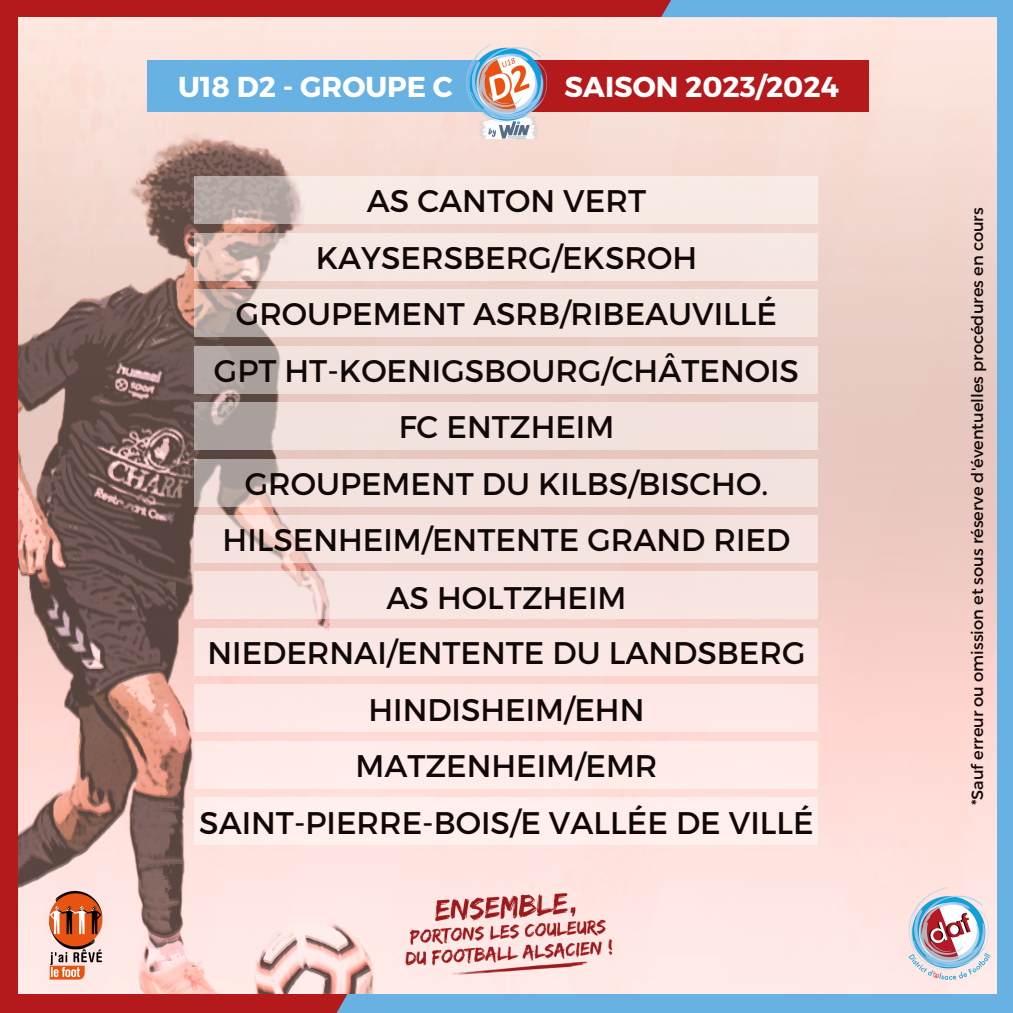
<style>
.page{position:relative;width:1013px;height:1013px;background:#fff}
.page>*{position:absolute;margin:0;border:0;box-sizing:border-box;transform-origin:0 0}
.t1{font:31.25px "Montserrat";color:#100808}
.t2{font:700 28.75px "Montserrat";color:#fff}
.t3{font:16.25px "Montserrat";color:#100808}
</style>
<div class="page">
<img style="left:19px;top:17px;width:978px;height:977px">
<div style="left:997px;top:0;width:15px;height:1012px;background:#67b2e3"></div>
<div style="left:171px;top:994px;width:841px;height:18px;background:#67b2e3"></div>
<div style="left:0;top:0;width:892px;height:17px;background:#b4191c"></div>
<div style="left:661px;top:0;width:287px;height:17px;background:#67b2e3"></div>
<div style="left:895px;top:0;width:117px;height:17px;background:#67b2e3"></div>
<div style="left:0;top:0;width:18px;height:1012px;background:#b4191c"></div>
<div style="left:181px;top:994px;width:166px;height:18px;background:#b4191c"></div>
<div style="left:0;top:994px;width:275px;height:18px;background:#b4191c"></div>
<svg style="left:194px;top:176px;width:624px;height:47px;fill:#f8eae5"></svg>
<svg style="left:194px;top:233px;width:624px;height:47px;fill:#f6e7e2"></svg>
<svg style="left:194px;top:289px;width:624px;height:47px;fill:#f4e4e0"></svg>
<svg style="left:194px;top:346px;width:624px;height:47px;fill:#f3e3de"></svg>
<svg style="left:194px;top:402px;width:624px;height:47px;fill:#f2e2dd"></svg>
<svg style="left:194px;top:459px;width:624px;height:47px;fill:#f3e2de"></svg>
<div style="left:194px;top:515px;width:624px;height:47px;background:#f5e3df"></div>
<div style="left:194px;top:572px;width:624px;height:47px;background:#f8e5e1"></div>
<div style="left:194px;top:628px;width:624px;height:47px;background:#fbe7e4"></div>
<div style="left:194px;top:685px;width:624px;height:47px;background:#ffe9e7"></div>
<div style="left:194px;top:741px;width:624px;height:47px;background:#ffecea"></div>
<div style="left:194px;top:797px;width:624px;height:48px;background:#ffefed"></div>
<img style="left:907px;top:886px;width:83px;height:96px">
<img style="left:392px;top:888px;width:221px;height:91px">
<img style="left:44px;top:887px;width:63px;height:95px">
<div style="left:147px;top:61px;width:356px;height:51px;background:#67b2e3"></div>
<div style="left:506px;top:61px;width:363px;height:51px;background:#b4191c"></div>
<img style="left:459px;top:44px;width:94px;height:95px">
<p class="t2" style="left:178px;top:68px;width:276px">U18 D2 - GROUPE C</p>
<p class="t2" style="left:564px;top:68px;width:276px">SAISON 2023/2024</p>
<p class="t1" style="left:367px;top:181px;width:281px">AS CANTON VERT</p>
<p class="t1" style="left:316px;top:237px;width:383px">KAYSERSBERG/EKSROH</p>
<p class="t1" style="left:236px;top:294px;width:542px">GROUPEMENT ASRB/RIBEAUVILLÉ</p>
<p class="t1" style="left:214px;top:350px;width:586px">GPT HT-KOENIGSBOURG/CHÂTENOIS</p>
<p class="t1" style="left:398px;top:406px;width:217px">FC ENTZHEIM</p>
<p class="t1" style="left:245px;top:463px;width:525px">GROUPEMENT DU KILBS/BISCHO.</p>
<p class="t1" style="left:223px;top:519px;width:569px">HILSENHEIM/ENTENTE GRAND RIED</p>
<p class="t1" style="left:386px;top:577px;width:241px">AS HOLTZHEIM</p>
<p class="t1" style="left:207px;top:632px;width:599px">NIEDERNAI/ENTENTE DU LANDSBERG</p>
<p class="t1" style="left:368px;top:689px;width:277px">HINDISHEIM/EHN</p>
<p class="t1" style="left:355px;top:745px;width:303px">MATZENHEIM/EMR</p>
<p class="t1" style="left:199px;top:802px;width:616px">SAINT-PIERRE-BOIS/E VALLÉE DE VILLÉ</p>
<p class="t3" style="left:966px;top:805px;width:599px;rotate:-90deg">*Sauf erreur ou omission et sous réserve d'éventuelles procédures en cours</p>
</div>
